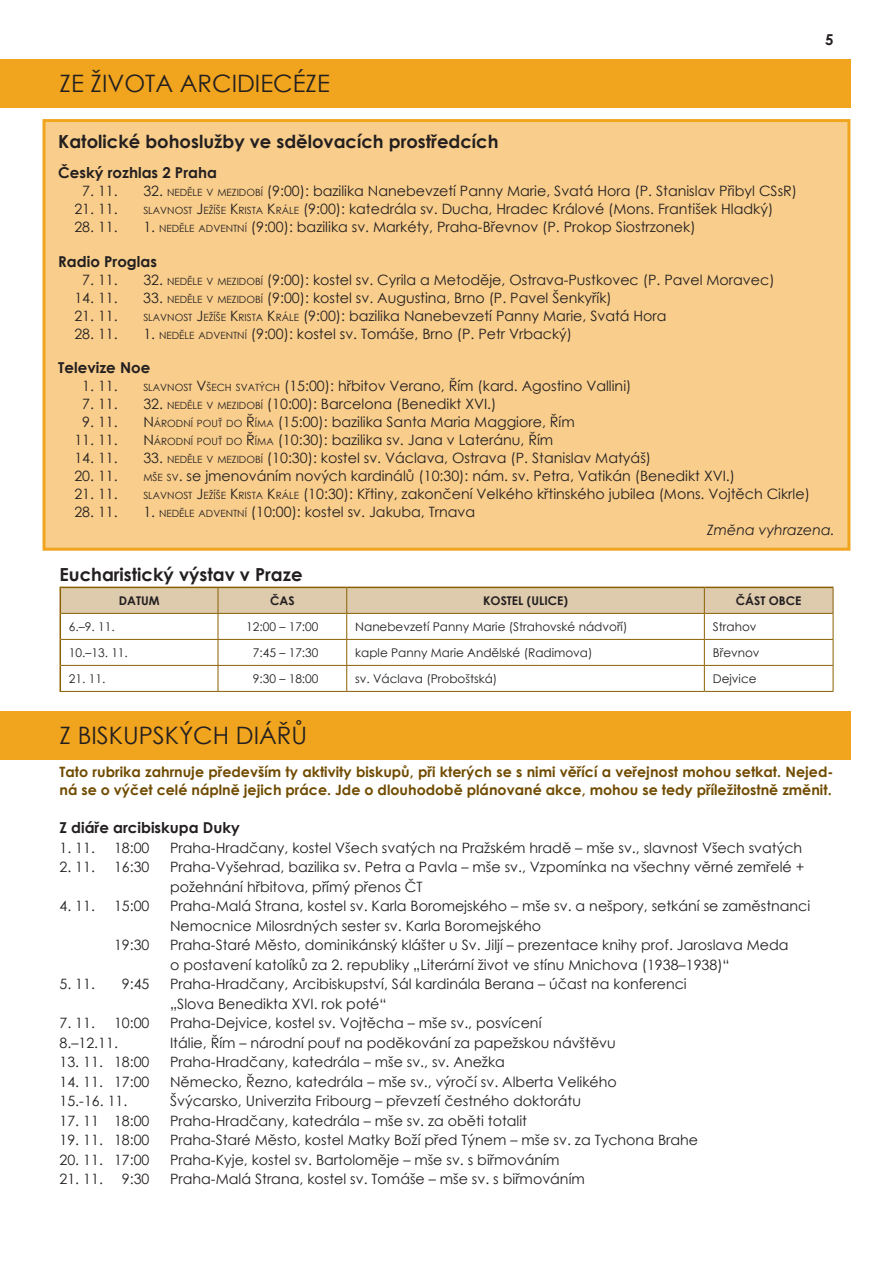
<style>
.page{position:relative;width:893px;height:1263px;background:#fff}
.page>*{position:absolute;margin:0;border:0;box-sizing:border-box;transform-origin:0 0}
.t1{font:24px "Century Gothic";color:#231f20}
.t2{font:700 18px "Century Gothic";color:#231f20}
.t3{font:700 15px "Century Gothic";color:#231f20}
.t4{font:14.25px/19.5px "Century Gothic";color:#231f20}
.t5{font:700 14.25px/17.2px "Century Gothic";color:#704b00}
.t6{font:italic 14.25px "Century Gothic";color:#231f20}
.t7{font:12px "Century Gothic";color:#231f20}
.t8{font:700 12px "Century Gothic";color:#231f20}
.s1{font-style:inherit}
.s2{font-size:10.05px}
</style>
<div class="page">
<div style="left:0;top:60px;width:850px;height:48px;background:#f1a51e"></div>
<div style="left:0;top:712px;width:850px;height:48px;background:#f1a51e"></div>
<hr style="left:60px;top:691px;width:158px;height:1px;background:#8b6002">
<hr style="left:218px;top:691px;width:129px;height:1px;background:#8b6002">
<hr style="left:347px;top:691px;width:357px;height:1px;background:#8b6002">
<hr style="left:704px;top:691px;width:129px;height:1px;background:#8b6002">
<svg style="left:60px;top:587px;width:774px;height:104px"></svg>
<hr style="left:61px;top:613px;width:157px;height:1px;background:#8b6002">
<hr style="left:218px;top:613px;width:129px;height:1px;background:#8b6002">
<hr style="left:347px;top:613px;width:357px;height:1px;background:#8b6002">
<hr style="left:704px;top:613px;width:129px;height:1px;background:#8b6002">
<div style="left:44px;top:121px;width:805px;height:428px;background:#f9ce8c"></div>
<div style="left:43px;top:119px;width:807px;height:432px;border:3px solid #f1a51e"></div>
<h1 class="t1" style="left:60px;top:67px;width:272px">ZE ŽIVOTA ARCIDIECÉZE</h1>
<p class="t3" style="left:825px;top:28px;width:10px">5</p>
<p class="t2" style="left:58px;top:128px;width:442px">Katolické bohoslužby ve sdělovacích prostředcích</p>
<p class="t3" style="left:58px;top:161px;width:160px">Český rozhlas 2 Praha</p>
<p class="t4" style="left:82px;top:181px;width:37px">7. 11.</p>
<p class="t4" style="left:143px;top:181px;width:655px">32<span class="s1">.</span> <span class="s2">NEDĚLE V MEZIDOBÍ</span> (9:00): bazilika Nanebevzetí Panny Marie, Svatá Hora (P. Stanislav Přibyl CSsR)</p>
<p class="t4" style="left:74px;top:199px;width:45px">21. 11.</p>
<p class="t4" style="left:143px;top:199px;width:631px"><span class="s2">SLAVNOST</span> <span class="s1">J</span><span class="s2">EŽÍŠE</span> <span class="s1">K</span><span class="s2">RISTA</span> <span class="s1">K</span><span class="s2">RÁLE</span> (9:00): katedrála sv. Ducha, Hradec Králové (Mons. František Hladký)</p>
<p class="t4" style="left:74px;top:217px;width:45px">28. 11.</p>
<p class="t4" style="left:143px;top:217px;width:554px"><span class="s1">1.</span> <span class="s2">NEDĚLE ADVENTNÍ</span> (9:00): bazilika sv. Markéty, Praha-Břevnov (P. Prokop Siostrzonek)</p>
<p class="t3" style="left:58px;top:250px;width:100px">Radio Proglas</p>
<p class="t4" style="left:82px;top:270px;width:37px">7. 11.</p>
<p class="t4" style="left:143px;top:270px;width:633px">32<span class="s1">.</span> <span class="s2">NEDĚLE V MEZIDOBÍ</span> (9:00): kostel sv. Cyrila a Metoděje, Ostrava-Pustkovec (P. Pavel Moravec)</p>
<p class="t4" style="left:74px;top:288px;width:45px">14. 11.</p>
<p class="t4" style="left:143px;top:288px;width:470px">33<span class="s1">.</span> <span class="s2">NEDĚLE V MEZIDOBÍ</span> (9:00): kostel sv. Augustina, Brno (P. Pavel Šenkyřík)</p>
<p class="t4" style="left:74px;top:306px;width:45px">21. 11.</p>
<p class="t4" style="left:143px;top:306px;width:525px"><span class="s2">SLAVNOST</span> <span class="s1">J</span><span class="s2">EŽÍŠE</span> <span class="s1">K</span><span class="s2">RISTA</span> <span class="s1">K</span><span class="s2">RÁLE</span> (9:00): bazilika Nanebevzetí Panny Marie, Svatá Hora</p>
<p class="t4" style="left:74px;top:324px;width:45px">28. 11.</p>
<p class="t4" style="left:143px;top:324px;width:430px"><span class="s1">1.</span> <span class="s2">NEDĚLE ADVENTNÍ</span> (9:00): kostel sv. Tomáše, Brno (P. Petr Vrbacký)</p>
<p class="t3" style="left:58px;top:356px;width:94px">Televize Noe</p>
<p class="t4" style="left:82px;top:376px;width:37px">1. 11.</p>
<p class="t4" style="left:143px;top:376px;width:490px"><span class="s2">SLAVNOST</span> <span class="s1">V</span><span class="s2">ŠECH SVATÝCH</span> (15:00): hřbitov Verano, Řím (kard. Agostino Vallini)</p>
<p class="t4" style="left:82px;top:394px;width:37px">7. 11.</p>
<p class="t4" style="left:143px;top:394px;width:355px">32<span class="s1">.</span> <span class="s2">NEDĚLE V MEZIDOBÍ</span> (10:00): Barcelona (Benedikt XVI.)</p>
<p class="t4" style="left:82px;top:412px;width:37px">9. 11.</p>
<p class="t4" style="left:143px;top:412px;width:433px"><span class="s1">N</span> <span class="s2">ÁRODNÍ POUŤ DO</span> <span class="s1">Ř</span><span class="s2">ÍMA</span> (15:00): bazilika Santa Maria Maggiore, Řím</p>
<p class="t4" style="left:74px;top:430px;width:45px">11. 11.</p>
<p class="t4" style="left:143px;top:430px;width:411px"><span class="s1">N</span> <span class="s2">ÁRODNÍ POUŤ DO</span> <span class="s1">Ř</span><span class="s2">ÍMA</span> (10:30): bazilika sv. Jana v Lateránu, Řím</p>
<p class="t4" style="left:74px;top:448px;width:45px">14. 11.</p>
<p class="t4" style="left:143px;top:448px;width:509px">33<span class="s1">.</span> <span class="s2">NEDĚLE V MEZIDOBÍ</span> (10:30): kostel sv. Václava, Ostrava (P. Stanislav Matyáš)</p>
<p class="t4" style="left:74px;top:466px;width:45px">20. 11.</p>
<p class="t4" style="left:143px;top:466px;width:593px"><span class="s2">MŠE SV</span><span class="s1">.</span> se jmenováním nových kardinálů (10:30): nám. sv. Petra, Vatikán (Benedikt XVI.)</p>
<p class="t4" style="left:74px;top:484px;width:45px">21. 11.</p>
<p class="t4" style="left:143px;top:484px;width:668px"><span class="s2">SLAVNOST</span> <span class="s1">J</span><span class="s2">EŽÍŠE</span> <span class="s1">K</span><span class="s2">RISTA</span> <span class="s1">K</span><span class="s2">RÁLE</span> (10:30): Křtiny, zakončení Velkého křtinského jubilea (Mons. Vojtěch Cikrle)</p>
<p class="t4" style="left:74px;top:502px;width:45px">28. 11.</p>
<p class="t4" style="left:143px;top:502px;width:333px"><span class="s1">1.</span> <span class="s2">NEDĚLE ADVENTNÍ</span> (10:00): kostel sv. Jakuba, Trnava</p>
<p class="t6" style="left:707px;top:519px;width:129px">Změna vyhrazena.</p>
<p class="t2" style="left:60px;top:560px;width:244px">Eucharistický výstav v Praze</p>
<p class="t8" style="left:119px;top:591px;width:42px">DATUM</p>
<p class="t8" style="left:270px;top:591px;width:26px">ČAS</p>
<p class="t8" style="left:483px;top:591px;width:86px">KOSTEL (ULICE)</p>
<p class="t8" style="left:736px;top:591px;width:67px">ČÁST OBCE</p>
<p class="t7" style="left:69px;top:618px;width:47px">6.–9. 11.</p>
<p class="t7" style="left:246px;top:618px;width:74px">12:00 – 17:00</p>
<p class="t7" style="left:355px;top:618px;width:274px">Nanebevzetí Panny Marie (Strahovské nádvoří)</p>
<p class="t7" style="left:713px;top:618px;width:45px">Strahov</p>
<p class="t7" style="left:69px;top:644px;width:61px">10.–13. 11.</p>
<p class="t7" style="left:253px;top:644px;width:67px">7:45 – 17:30</p>
<p class="t7" style="left:355px;top:644px;width:239px">kaple Panny Marie Andělské (Radimova)</p>
<p class="t7" style="left:713px;top:644px;width:48px">Břevnov</p>
<p class="t7" style="left:69px;top:670px;width:38px">21. 11.</p>
<p class="t7" style="left:253px;top:670px;width:67px">9:30 – 18:00</p>
<p class="t7" style="left:355px;top:670px;width:144px">sv. Václava (Proboštská)</p>
<p class="t7" style="left:713px;top:670px;width:45px">Dejvice</p>
<h1 class="t1" style="left:60px;top:719px;width:25px">Z biskupsk</h1>
<h1 class="t1" style="left:179px;top:719px;width:130px">ých diářů</h1>
<p class="t5" style="left:60px;top:763px;width:775px">Tato rubrika zahrnuje především ty aktivity biskupů, při kterých se s nimi věřící a veřejnost mohou setkat. Nejed&shy;ná se o výčet celé náplně jejich práce. Jde o dlouhodobě plánované akce, mohou se tedy příležitostně změnit.</p>
<p class="t3" style="left:60px;top:816px;width:182px">Z diáře arcibiskupa Duky</p>
<p class="t4" style="left:60px;top:838px;width:37px">1. 11.</p>
<p class="t4" style="left:114px;top:838px;width:37px">18:00</p>
<p class="t4" style="left:170px;top:838px;width:634px">Praha-Hradčany, kostel Všech svatých na Pražském hradě – mše sv., slavnost Všech svatých</p>
<p class="t4" style="left:60px;top:857px;width:37px">2. 11.</p>
<p class="t4" style="left:114px;top:857px;width:37px">16:30</p>
<p class="t4" style="left:170px;top:857px;width:636px">Praha-Vyšehrad, bazilika sv. Petra a Pavla – mše sv., Vzpomínka na všechny věrné zemřelé + požehnání hřbitova, přímý přenos ČT</p>
<p class="t4" style="left:60px;top:896px;width:37px">4. 11.</p>
<p class="t4" style="left:114px;top:896px;width:37px">15:00</p>
<p class="t4" style="left:170px;top:896px;width:642px">Praha-Malá Strana, kostel sv. Karla Boromejského – mše sv. a nešpory, setkání se zaměstnanci<br>Nemocnice Milosrdných sester sv. Karla Boromejského</p>
<p class="t4" style="left:114px;top:935px;width:37px">19:30</p>
<p class="t4" style="left:170px;top:935px;width:620px">Praha-Staré Město, dominikánský klášter u Sv. Jiljí – prezentace knihy prof. Jaroslava Meda o postavení katolíků za 2. republiky „Literární život ve stínu Mnichova (1938–1938)“</p>
<p class="t4" style="left:60px;top:974px;width:37px">5. 11.</p>
<p class="t4" style="left:122px;top:974px;width:29px">9:45</p>
<p class="t4" style="left:170px;top:974px;width:518px">Praha-Hradčany, Arcibiskupství, Sál kardinála Berana – účast na konferenci „Slova Benedikta XVI. rok poté“</p>
<p class="t4" style="left:60px;top:1013px;width:37px">7. 11.</p>
<p class="t4" style="left:114px;top:1013px;width:37px">10:00</p>
<p class="t4" style="left:170px;top:1013px;width:373px">Praha-Dejvice, kostel sv. Vojtěcha – mše sv., posvícení</p>
<p class="t4" style="left:60px;top:1033px;width:60px">8.–12.11.</p>
<p class="t4" style="left:170px;top:1033px;width:447px">Itálie, Řím – národní pouť na poděkování za papežskou návštěvu</p>
<p class="t4" style="left:60px;top:1052px;width:91px">13. 11. 18:00</p>
<p class="t4" style="left:170px;top:1052px;width:336px">Praha-Hradčany, katedrála – mše sv., sv. Anežka</p>
<p class="t4" style="left:60px;top:1072px;width:91px">14. 11. 17:00</p>
<p class="t4" style="left:170px;top:1072px;width:448px">Německo, Řezno, katedrála – mše sv., výročí sv. Alberta Velikého</p>
<p class="t4" style="left:60px;top:1091px;width:69px">15.-16. 11.</p>
<p class="t4" style="left:170px;top:1091px;width:412px">Švýcarsko, Univerzita Fribourg – převzetí čestného doktorátu</p>
<p class="t4" style="left:60px;top:1111px;width:91px">17. 11 18:00</p>
<p class="t4" style="left:170px;top:1111px;width:359px">Praha-Hradčany, katedrála – mše sv. za oběti totalit</p>
<p class="t4" style="left:60px;top:1130px;width:91px">19. 11. 18:00</p>
<p class="t4" style="left:170px;top:1130px;width:530px">Praha-Staré Město, kostel Matky Boží před Týnem – mše sv. za Tychona Brahe</p>
<p class="t4" style="left:60px;top:1150px;width:91px">20. 11. 17:00</p>
<p class="t4" style="left:170px;top:1150px;width:391px">Praha-Kyje, kostel sv. Bartoloměje – mše sv. s biřmováním</p>
<p class="t4" style="left:60px;top:1169px;width:45px">21. 11.</p>
<p class="t4" style="left:122px;top:1169px;width:29px">9:30</p>
<p class="t4" style="left:170px;top:1169px;width:416px">Praha-Malá Strana, kostel sv. Tomáše – mše sv. s biřmováním</p>
</div>
